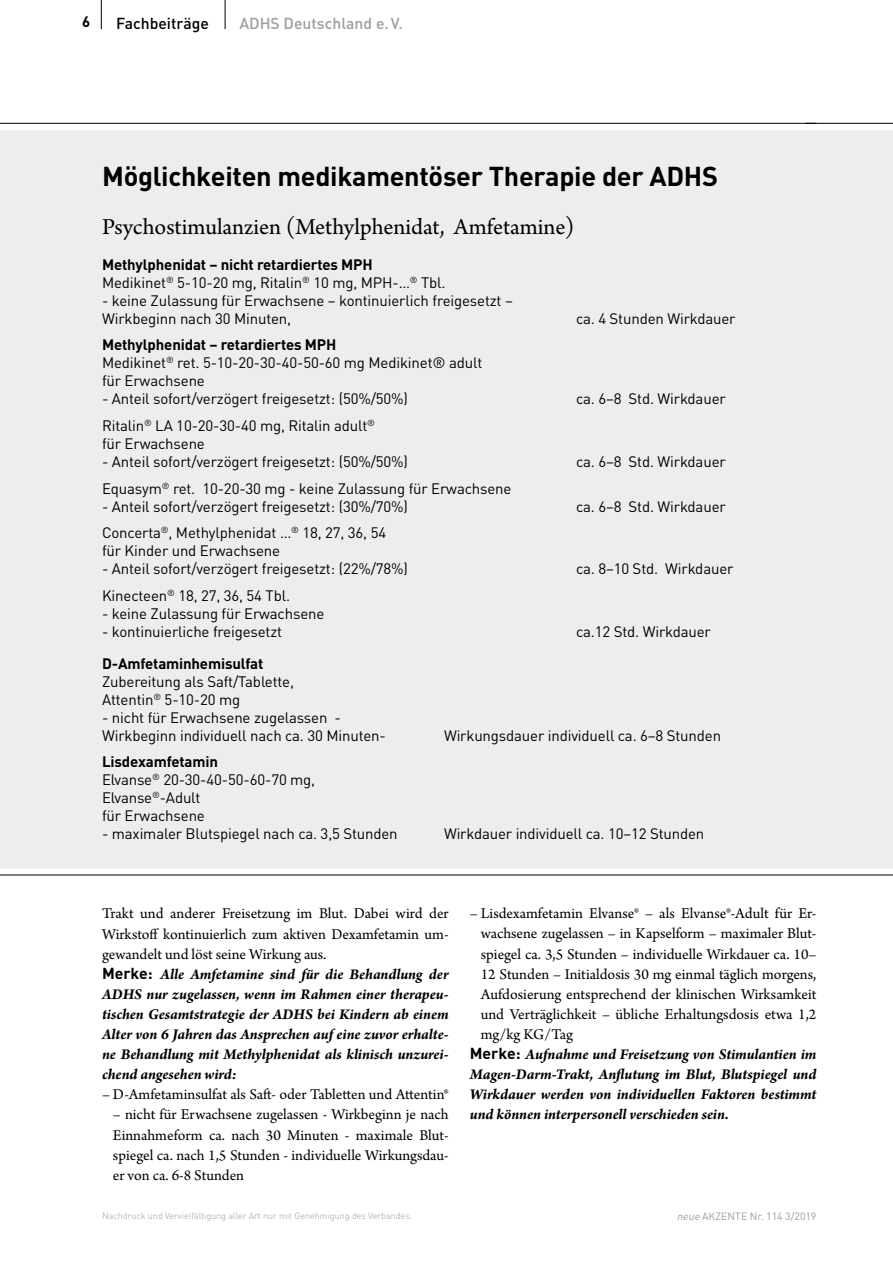
<style>
.page{position:relative;width:893px;height:1263px;background:#fff}
.page>*{position:absolute;margin:0;border:0;box-sizing:border-box;transform-origin:0 0}
.t1{font:700 27px "DIN Pro";letter-spacing:-.01em;color:#000}
.t2{font:24px "Arno Pro";color:#000}
.t3{font:italic 700 15.75px/20.1px "Arno Pro";letter-spacing:-.005em;color:#000}
.t4{font:15.75px/20.1px "Arno Pro";color:#000;text-align:justify}
.t5{font:500 15.75px "DIN";color:#9d9d9c}
.t6{font:500 15.75px "DIN";color:#000}
.t7{font:15px/18px "DIN Pro";letter-spacing:-.01em;color:#000}
.t8{font:700 15px "DIN Pro";letter-spacing:-.01em;color:#000}
.t9{font:10.5px "DIN Pro";color:#9d9d9c}
.t10{font:300 9px "DIN Pro";color:#9d9d9c}
.s1{font-weight:700}
.s2{font-weight:400;font-style:normal}
.s3{font-family:"DIN";font-style:normal}
.s4{font-style:italic}
</style>
<div class="page">
<svg style="left:225px;top:0;width:1px;height:29px"></svg>
<svg style="left:101px;top:0;width:1px;height:29px"></svg>
<div style="left:0;top:130px;width:816px;height:738px;background:#ededed"></div>
<div style="left:805px;top:130px;width:88px;height:738px;background:#ededed"></div>
<hr style="left:0;top:123px;width:816px;height:1px;background:#000">
<hr style="left:805px;top:123px;width:88px;height:1px;background:#000">
<hr style="left:0;top:875px;width:893px;height:1px;background:#000">
<p class="t8" style="left:82px;top:11px;width:10px">6</p>
<p class="t6" style="left:116px;top:13px;width:94px">Fachbeiträge</p>
<p class="t5" style="left:239px;top:13px;width:165px">ADHS Deutschland e.V.</p>
<h1 class="t1" style="left:102px;top:158px;width:617px">Möglichkeiten medikamentöser Therapie der ADHS</h1>
<h2 class="t2" style="left:102px;top:213px;width:474px">Psychostimulanzien (Methylphenidat, Amfetamine)</h2>
<p class="t7" style="left:102px;top:255px;width:345px"><span class="s1">Methylphenidat – nicht retardiertes MPH<br></span>Medikinet<sup>®</sup> 5-10-20 mg, Ritalin<sup>®</sup> 10 mg, MPH-…<sup>®</sup> Tbl.</p>
<p class="t7" style="left:102px;top:291px;width:412px">- keine Zulassung für Erwachsene – kontinuierlich freigesetzt –<br>Wirkbeginn nach 30 Minuten,</p>
<p class="t7" style="left:576px;top:309px;width:161px">ca. 4 Stunden Wirkdauer</p>
<p class="t7" style="left:102px;top:335px;width:382px"><span class="s1">Methylphenidat – retardiertes MPH<br></span>Medikinet<sup>®</sup> ret. 5-10-20-30-40-50-60 mg Medikinet® adult für Erwachsene</p>
<p class="t7" style="left:102px;top:389px;width:307px">- Anteil sofort/verzögert freigesetzt: (50%/50%)</p>
<p class="t7" style="left:576px;top:389px;width:151px">ca. 6–8 Std. Wirkdauer</p>
<p class="t7" style="left:102px;top:416px;width:274px">Ritalin<sup>®</sup> LA 10-20-30-40 mg, Ritalin adult<sup>® </sup>für Erwachsene</p>
<p class="t7" style="left:102px;top:452px;width:307px">- Anteil sofort/verzögert freigesetzt: (50%/50%)</p>
<p class="t7" style="left:576px;top:452px;width:151px">ca. 6–8 Std. Wirkdauer</p>
<p class="t7" style="left:102px;top:478px;width:411px">Equasym<sup>®</sup> ret. 10-20-30 mg - keine Zulassung für Erwachsene</p>
<p class="t7" style="left:102px;top:496px;width:307px">- Anteil sofort/verzögert freigesetzt: (30%/70%)</p>
<p class="t7" style="left:576px;top:496px;width:151px">ca. 6–8 Std. Wirkdauer</p>
<p class="t7" style="left:102px;top:523px;width:286px">Concerta<sup>®</sup>, Methylphenidat …<sup>®</sup> 18, 27, 36, 54 für Kinder und Erwachsene</p>
<p class="t7" style="left:102px;top:559px;width:307px">- Anteil sofort/verzögert freigesetzt: (22%/78%)</p>
<p class="t7" style="left:576px;top:559px;width:159px">ca. 8–10 Std. Wirkdauer</p>
<p class="t7" style="left:102px;top:585px;width:189px">Kinecteen<sup>®</sup> 18, 27, 36, 54 Tbl.</p>
<p class="t7" style="left:102px;top:603px;width:224px">- keine Zulassung für Erwachsene</p>
<p class="t7" style="left:102px;top:621px;width:182px">- kontinuierliche freigesetzt</p>
<p class="t7" style="left:576px;top:621px;width:136px">ca.12 Std. Wirkdauer</p>
<p class="t8" style="left:102px;top:653px;width:163px">D-Amfetaminhemisulfat</p>
<p class="t7" style="left:102px;top:671px;width:193px">Zubereitung als Saft/Tablette,<br>Attentin<sup>®</sup> 5-10-20 mg</p>
<p class="t7" style="left:102px;top:707px;width:285px">- nicht für Erwachsene zugelassen -<br>Wirkbeginn individuell nach ca. 30 Minuten-</p>
<p class="t7" style="left:444px;top:725px;width:279px">Wirkungsdauer individuell ca. 6–8 Stunden</p>
<p class="t7" style="left:102px;top:752px;width:215px"><span class="s1">Lisdexamfetamin<br></span>Elvanse<sup>®</sup> 20-30-40-50-60-70 mg,<br>Elvanse<sup>®</sup>-Adult<br>für Erwachsene</p>
<p class="t7" style="left:102px;top:824px;width:297px">- maximaler Blutspiegel nach ca. 3,5 Stunden</p>
<p class="t7" style="left:444px;top:824px;width:262px">Wirkdauer individuell ca. 10–12 Stunden</p>
<p class="t3" style="left:102px;top:904px;width:348px"><span class="s2">Trakt und anderer Freisetzung im Blut. Dabei wird der Wirkstoff kontinuierlich zum aktiven Dexamfetamin um&shy;gewandelt und löst seine Wirkung aus.<br></span><span class="s3">Merke:</span> Alle Amfetamine sind für die Behandlung der ADHS nur zugelassen, wenn im Rahmen einer therapeu&shy;tischen Gesamtstrategie der ADHS bei Kindern ab einem Alter von 6 Jahren das Ansprechen auf eine zuvor erhalte&shy;ne Behandlung mit Methylphenidat als klinisch unzurei&shy;chend angesehen wird:</p>
<p class="t4" style="left:102px;top:1085px;width:348px">– D-Amfetaminsulfat als Saft- oder Tabletten und Attentin®</p>
<p class="t4" style="left:113px;top:1105px;width:337px">– nicht für Erwachsene zugelassen - Wirkbeginn je nach Einnahmeform ca. nach 30 Minuten - maximale Blut&shy;spiegel ca. nach 1,5 Stunden - individuelle Wirkungsdau&shy;er von ca. 6-8 Stunden</p>
<p class="t4" style="left:470px;top:904px;width:348px">– Lisdexamfetamin Elvanse® – als Elvanse®-Adult für Er-</p>
<p class="t4" style="left:481px;top:924px;width:337px">wachsene zugelassen – in Kapselform – maximaler Blut-</p>
<p class="t4" style="left:481px;top:945px;width:337px">spiegel ca. 3,5 Stunden – individuelle Wirkdauer ca. 10–</p>
<p class="t4" style="left:481px;top:965px;width:337px">12 Stunden – Initialdosis 30 mg einmal täglich morgens,</p>
<p class="t4" style="left:481px;top:985px;width:337px">Aufdosierung entsprechend der klinischen Wirksamkeit</p>
<p class="t4" style="left:481px;top:1005px;width:337px">und Verträglichkeit – übliche Erhaltungsdosis etwa 1,2</p>
<p class="t4" style="left:481px;top:1025px;width:94px">mg/kg KG/Tag</p>
<p class="t3" style="left:470px;top:1045px;width:348px"><span class="s3">Merke:</span> Aufnahme und Freisetzung von Stimulantien im</p>
<p class="t3" style="left:470px;top:1065px;width:348px">Magen-Darm-Trakt, Anflutung im Blut, Blutspiegel und</p>
<p class="t3" style="left:470px;top:1085px;width:348px">Wirkdauer werden von individuellen Faktoren bestimmt</p>
<p class="t3" style="left:470px;top:1105px;width:260px">und können interpersonell verschieden sein.</p>
<p class="t10" style="left:102px;top:1209px;width:312px">Nachdruck und Vervielfältigung aller Art nur mit Genehmigung des Verbandes.</p>
<p class="t9" style="left:677px;top:1209px;width:141px"><span class="s4">neue</span>AKZENTE Nr. 114 3/2019</p>
</div>
